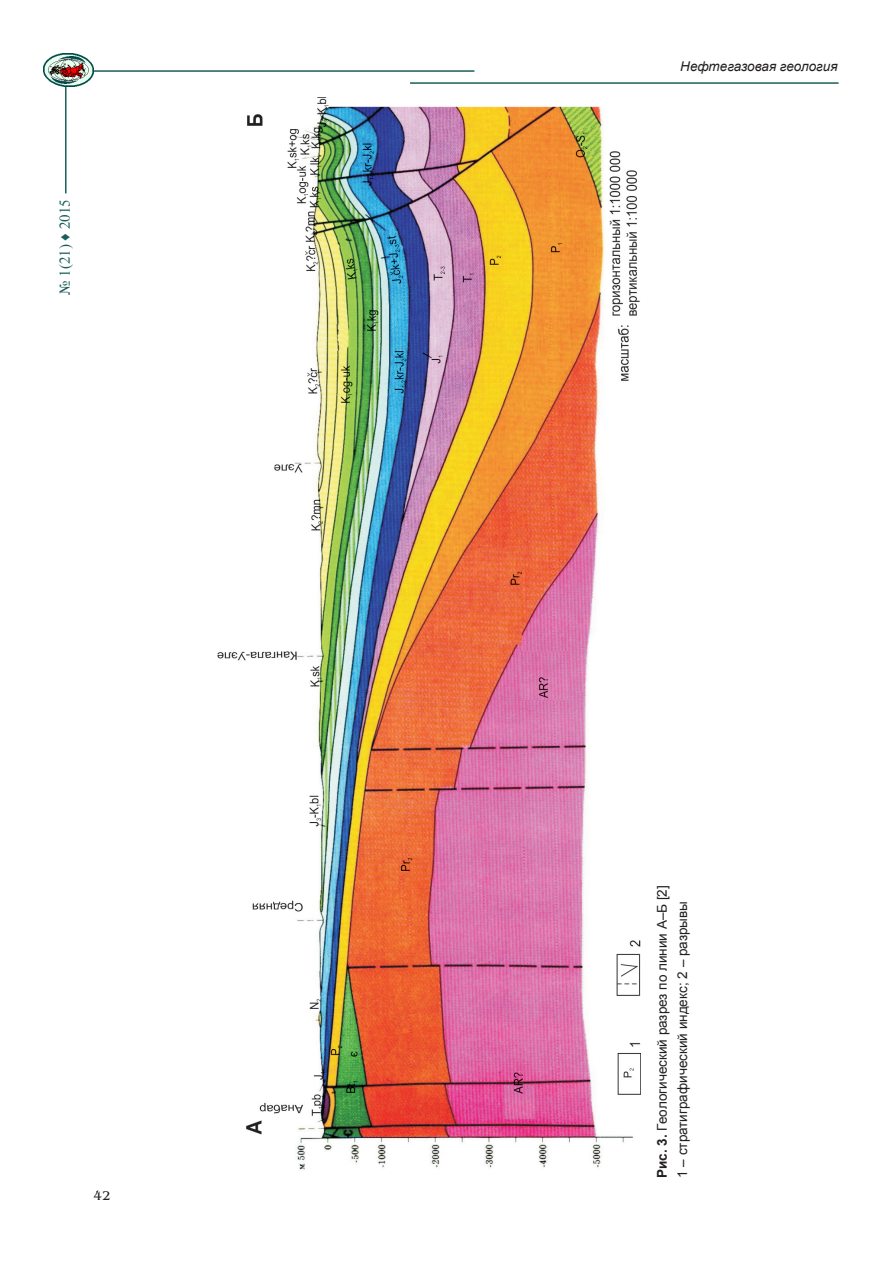
<style>
.page{position:relative;width:893px;height:1263px;background:#fff}
.page>*{position:absolute;margin:0;border:0;box-sizing:border-box;transform-origin:0 0}
.t1{font:15px "Times New Roman";color:#195f59}
.t2{font:13.5px/20.4px "Arial";color:#231f20}
.t3{font:italic 13.5px "Arial";color:#231f20}
.t4{font:13.5px "AG Benguiat";color:#231f20}
.s1{font-weight:700}
</style>
<div class="page">
<hr style="left:65px;top:71px;width:2px;height:122px;background:#195f59">
<hr style="left:61px;top:70px;width:413px;height:2px;background:#195f59">
<hr style="left:410px;top:82px;width:429px;height:2px;background:#195f59">
<img style="left:43px;top:54px;width:51px;height:32px">
<img style="left:217px;top:98px;width:423px;height:1072px">
<p class="t1" style="left:55px;top:295px;width:97px;rotate:-90deg">№ 1(21) ♦ 2015</p>
<p class="t4" style="left:94px;top:1188px;width:19px">42</p>
<p class="t3" style="left:680px;top:57px;width:159px">Нефтегазовая геология</p>
<p class="t2" style="left:652px;top:1178px;width:294px;rotate:-90deg"><span class="s1">Рис. 3.</span> Геологический разрез по линии А–Б [2]<br>1 – стратиграфический индекс; 2 – разрывы</p>
</div>
